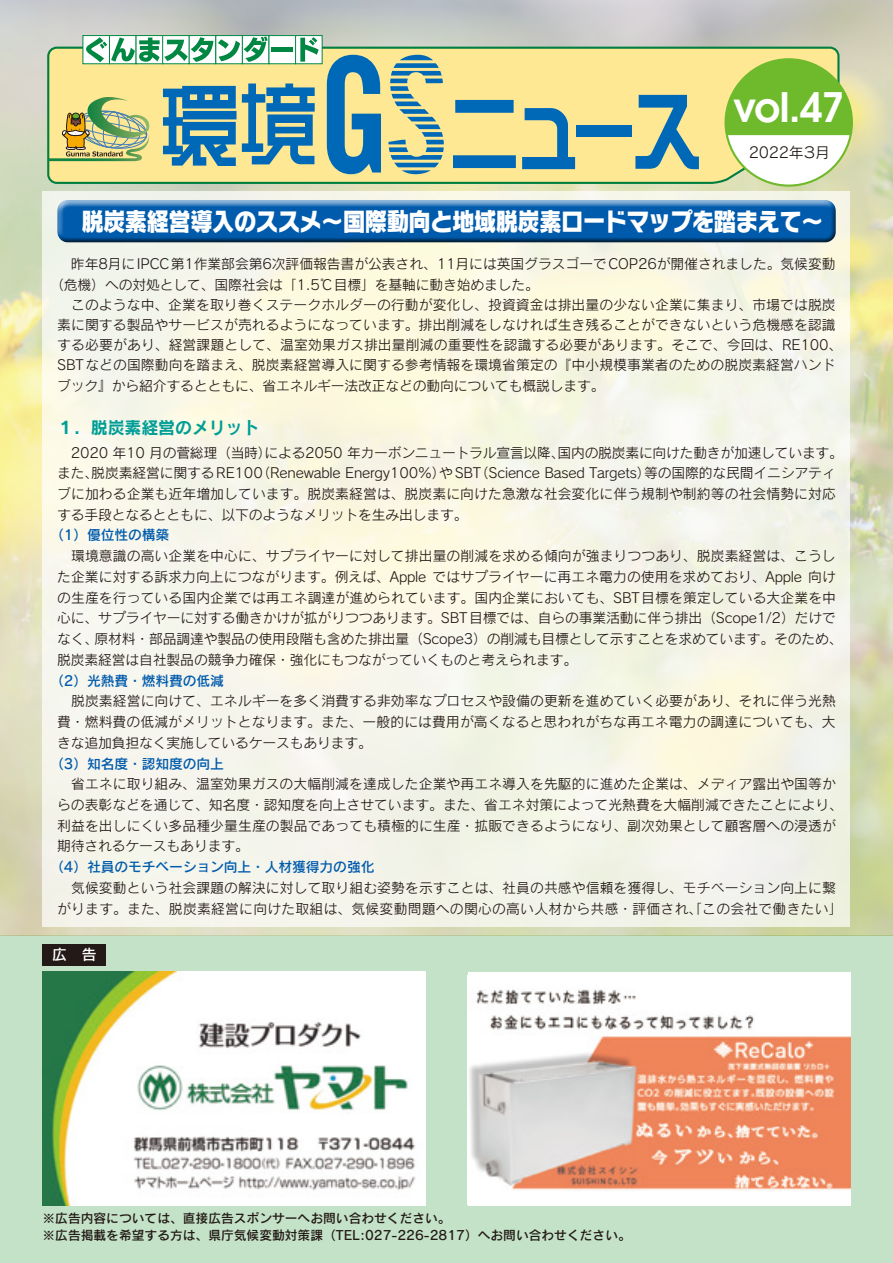
<style>
.page{position:relative;width:893px;height:1263px;background:#fff}
.page>*{position:absolute;margin:0;border:0;box-sizing:border-box;transform-origin:0 0}
.t1{font:600 40.35px "Avant Garde";color:#fff}
.t2{font:25.5px "Rodin NTLG Pro EB";letter-spacing:-.05em;color:#fff;scale:.9 1}
.t3{font:16.95px "Rodin Pro B";letter-spacing:-.01em;color:#009e97}
.t4{font:14.85px "Rodin Pro M";letter-spacing:-.015em;color:#231916}
.t5{font:14.85px "Rodin Pro DB";color:#fff}
.t6{font:13.8px/20.7px "Rodin Pro M";letter-spacing:.005em;color:#231916}
.t7{font:13.8px "Rodin Pro DB";letter-spacing:-.01em;color:#005bac}
.t8{font:12.75px/17px "Rodin Pro DB";color:#231916}
</style>
<div class="page">
<div style="left:0;top:935px;width:893px;height:328px;background:#c3e2c7"></div>
<img style="left:0;top:0;width:893px;height:935px">
<img style="left:468px;top:975px;width:382px;height:229px">
<img style="left:43px;top:972px;width:382px;height:233px">
<div style="left:43px;top:944px;width:63px;height:21px;background:#231916"></div>
<div style="left:43px;top:191px;width:807px;height:736px;background:#f5f5e8"></div>
<svg style="left:46px;top:46px;width:795px;height:139px;background:#ece090"></svg>
<svg style="left:453px;top:100px;width:63px;height:68px;background:#a3baa0"></svg>
<svg style="left:522px;top:108px;width:53px;height:61px;background:#87aca4"></svg>
<div style="left:576px;top:125px;width:56px;height:12px;background:#0069b7"></div>
<svg style="left:635px;top:95px;width:64px;height:74px;background:#90b0a3"></svg>
<div style="left:83px;top:36px;width:26px;height:28px;background:#fff"></div>
<div style="left:82px;top:35px;width:28px;height:29px;border:1px solid #008843"></div>
<div style="left:109px;top:35px;width:27px;height:29px;border:1px solid #008843"></div>
<div style="left:136px;top:35px;width:27px;height:29px;border:1px solid #008843"></div>
<div style="left:162px;top:35px;width:28px;height:29px;border:1px solid #008843"></div>
<div style="left:189px;top:35px;width:27px;height:29px;border:1px solid #008843"></div>
<div style="left:215px;top:35px;width:28px;height:29px;border:1px solid #008843"></div>
<div style="left:242px;top:35px;width:27px;height:29px;border:1px solid #008843"></div>
<div style="left:269px;top:36px;width:27px;height:28px;background:#fff"></div>
<div style="left:269px;top:35px;width:27px;height:29px;border:1px solid #008843"></div>
<div style="left:296px;top:36px;width:26px;height:28px;background:#fff"></div>
<div style="left:295px;top:35px;width:28px;height:29px;border:1px solid #008843"></div>
<svg style="left:86px;top:37px;width:182px;height:25px"></svg>
<div style="left:271px;top:47px;width:22px;height:5px;background:#008843"></div>
<svg style="left:300px;top:37px;width:19px;height:25px"></svg>
<svg style="left:163px;top:84px;width:152px;height:82px;background:#639aa9"></svg>
<div style="left:726px;top:59px;width:126px;height:127px;background:#fff;border-radius:50%"></div>
<svg style="left:726px;top:59px;width:126px;height:76px;background:#83c03d"></svg>
<svg style="left:327px;top:55px;width:54px;height:119px;background:#5694ab"></svg>
<svg style="left:388px;top:55px;width:56px;height:119px;background:#aabe9f"></svg>
<svg style="left:49px;top:97px;width:103px;height:64px;background:#c0c17b"></svg>
<div style="left:72px;top:113px;width:8px;height:6px;background:#68af29;border-radius:50%"></div>
<div style="left:72px;top:113px;width:8px;height:6px;border:1px solid #231916;border-radius:50%"></div>
<div style="left:54px;top:199px;width:782px;height:38px;background:#8eb6da"></div>
<div style="left:54px;top:202px;width:782px;height:42px;background:#231916;opacity:.75"></div>
<h1 class="t1" style="left:733px;top:81px;width:112px">vol.47</h1>
<p class="t4" style="left:749px;top:142px;width:83px">2022年３月</p>
<h2 class="t2" style="left:81px;top:203px;width:827px">脱炭素経営導入のススメ～国際動向と地域脱炭素ロードマップを踏まえて～</h2>
<p class="t6" style="left:57px;top:253px;width:780px">　昨年8月にIPCC第1作業部会第6次評価報告書が公表され、11月には英国グラスゴーでCOP26が開催されました。気候変動</p>
<p class="t6" style="left:50px;top:274px;width:490px">（危機）への対処として、国際社会は「1.5℃目標」を基軸に動き始めました。</p>
<p class="t6" style="left:57px;top:294px;width:780px">　このような中、企業を取り巻くステークホルダーの行動が変化し、投資資金は排出量の少ない企業に集まり、市場では脱炭</p>
<p class="t6" style="left:57px;top:314px;width:780px">素に関する製品やサービスが売れるようになっています。排出削減をしなければ生き残ることができないという危機感を認識</p>
<p class="t6" style="left:57px;top:334px;width:787px">する必要があり、経営課題として、温室効果ガス排出量削減の重要性を認識する必要があります。そこで、今回は、RE100、</p>
<p class="t6" style="left:57px;top:354px;width:780px">SBTなどの国際動向を踏まえ、脱炭素経営導入に関する参考情報を環境省策定の『中小規模事業者のための脱炭素経営ハンド</p>
<p class="t6" style="left:57px;top:375px;width:549px">ブック』から紹介するとともに、省エネルギー法改正などの動向についても概説します。</p>
<p class="t3" style="left:57px;top:416px;width:204px">１．脱炭素経営のメリット</p>
<p class="t6" style="left:57px;top:441px;width:787px">　2020 年10 月の菅総理（当時）による2050 年カーボンニュートラル宣言以降、国内の脱炭素に向けた動きが加速しています。また、脱炭素経営に関するRE100（Renewable Energy100%）やSBT（Science Based Targets）等の国際的な民間イニシアティブに加わる企業も近年増加しています。脱炭素経営は、脱炭素に向けた急激な社会変化に伴う規制や制約等の社会情勢に対応する手段となるとともに、以下のようなメリットを生み出します。</p>
<p class="t7" style="left:50px;top:526px;width:120px">（1）優位性の構築</p>
<p class="t6" style="left:57px;top:545px;width:787px">　環境意識の高い企業を中心に、サプライヤーに対して排出量の削減を求める傾向が強まりつつあり、脱炭素経営は、こうした企業に対する訴求力向上につながります。例えば、Apple ではサプライヤーに再エネ電力の使用を求めており、Apple 向けの生産を行っている国内企業では再エネ調達が進められています。国内企業においても、SBT目標を策定している大企業を中心に、サプライヤーに対する働きかけが拡がりつつあります。SBT目標では、自らの事業活動に伴う排出（Scope1/2）だけでなく、原材料・部品調達や製品の使用段階も含めた排出量（Scope3）の削減も目標として示すことを求めています。そのため、脱炭素経営は自社製品の競争力確保・強化にもつながっていくものと考えられます。</p>
<p class="t7" style="left:50px;top:671px;width:175px">（2）光熱費・燃料費の低減</p>
<p class="t6" style="left:57px;top:690px;width:780px;text-align:justify">　脱炭素経営に向けて、エネルギーを多く消費する非効率なプロセスや設備の更新を進めていく必要があり、それに伴う光熱費・燃料費の低減がメリットとなります。また、一般的には費用が高くなると思われがちな再エネ電力の調達についても、大きな追加負担なく実施しているケースもあります。</p>
<p class="t7" style="left:50px;top:754px;width:175px">（3）知名度・認知度の向上</p>
<p class="t6" style="left:57px;top:773px;width:787px">　省エネに取り組み、温室効果ガスの大幅削減を達成した企業や再エネ導入を先駆的に進めた企業は、メディア露出や国等からの表彰などを通じて、知名度・認知度を向上させています。また、省エネ対策によって光熱費を大幅削減できたことにより、利益を出しにくい多品種少量生産の製品であっても積極的に生産・拡販できるようになり、副次効果として顧客層への浸透が期待されるケースもあります。</p>
<p class="t7" style="left:50px;top:858px;width:326px">（4）社員のモチベーション向上・人材獲得力の強化</p>
<p class="t6" style="left:57px;top:877px;width:787px">　気候変動という社会課題の解決に対して取り組む姿勢を示すことは、社員の共感や信頼を獲得し、モチベーション向上に繋がります。また、脱炭素経営に向けた取組は、気候変動問題への関心の高い人材から共感・評価され、「この会社で働きたい」</p>
<p class="t5" style="left:52px;top:945px;width:46px">広　告</p>
<p class="t8" style="left:43px;top:1209px;width:590px">※広告内容については、直接広告スポンサーへお問い合わせください。<br>※広告掲載を希望する方は、県庁気候変動対策課（TEL:027-226-2817）へお問い合わせください。</p>
</div>
